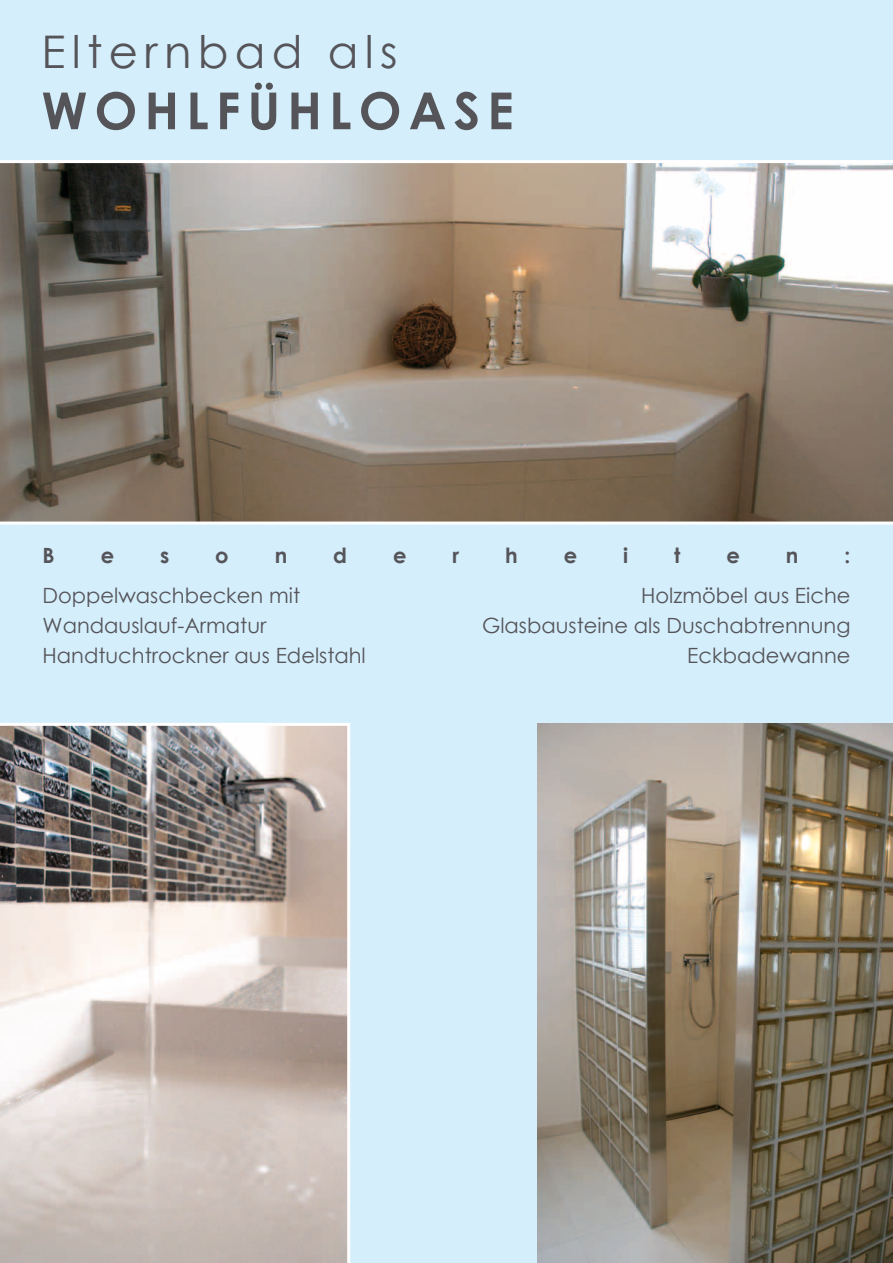
<style>
.page{position:relative;width:893px;height:1263px;background:#d4eefb}
.page>*{position:absolute;margin:0;border:0;box-sizing:border-box;transform-origin:0 0}
.t1{font:700 51px "Century Gothic";letter-spacing:.14em;color:#555459}
.t2{font:45px "Century Gothic";letter-spacing:.14em;color:#555459}
.t3{font:21px "Century Gothic";color:#555459}
.t4{font:700 21px "Century Gothic";color:#555459}
</style>
<div class="page">
<img style="left:537px;top:723px;width:356px;height:540px">
<svg style="left:0;top:723px;width:350px;height:540px;background:#bdb3ae"></svg>
<svg style="left:0;top:160px;width:893px;height:364px;background:#95897b"></svg>
<h2 class="t2" style="left:41px;top:20px;width:358px">Elternbad als</h2>
<h1 class="t1" style="left:41px;top:72px;width:474px">WOHLFÜHLOASE</h1>
<p class="t4" style="left:43px;top:540px;width:14px">B</p>
<p class="t4" style="left:101px;top:540px;width:15px">e</p>
<p class="t4" style="left:160px;top:540px;width:11px">s</p>
<p class="t4" style="left:215px;top:540px;width:15px">o</p>
<p class="t4" style="left:275px;top:540px;width:14px">n</p>
<p class="t4" style="left:333px;top:540px;width:15px">d</p>
<p class="t4" style="left:393px;top:540px;width:15px">e</p>
<p class="t4" style="left:453px;top:540px;width:8px">r</p>
<p class="t4" style="left:505px;top:540px;width:14px">h</p>
<p class="t4" style="left:564px;top:540px;width:15px">e</p>
<p class="t4" style="left:623px;top:540px;width:7px">i</p>
<p class="t4" style="left:674px;top:540px;width:8px">t</p>
<p class="t4" style="left:726px;top:540px;width:15px">e</p>
<p class="t4" style="left:786px;top:540px;width:14px">n</p>
<p class="t4" style="left:844px;top:540px;width:7px">:</p>
<p class="t3" style="left:43px;top:581px;width:259px">Doppelwaschbecken mit</p>
<p class="t3" style="left:641px;top:581px;width:211px">Holzmöbel aus Eiche</p>
<p class="t3" style="left:43px;top:611px;width:225px">Wandauslauf-Armatur</p>
<p class="t3" style="left:482px;top:611px;width:370px">Glasbausteine als Duschabtrennung</p>
<p class="t3" style="left:43px;top:641px;width:325px">Handtuchtrockner aus Edelstahl</p>
<p class="t3" style="left:687px;top:641px;width:165px">Eckbadewanne</p>
</div>
